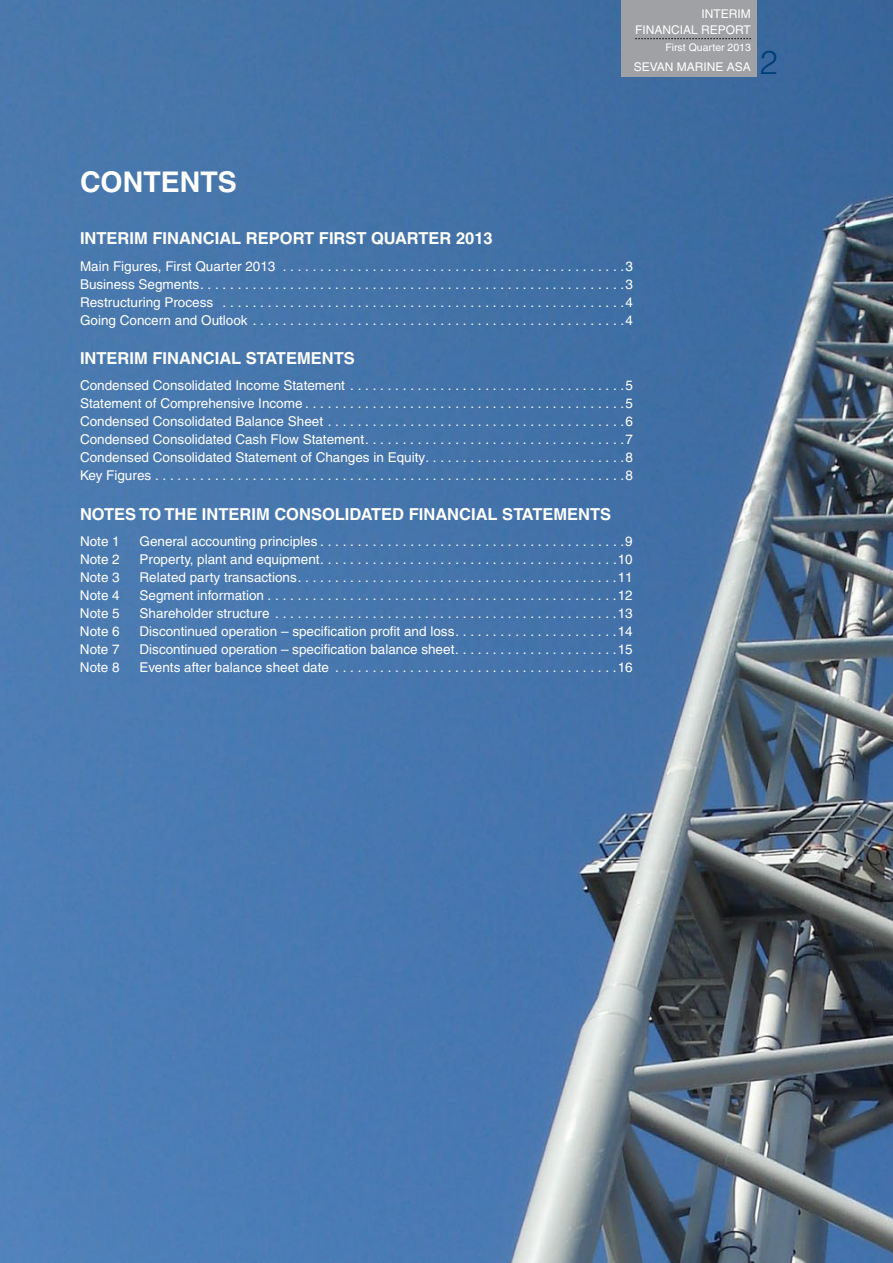
<style>
.page{position:relative;width:893px;height:1263px;background:#fff}
.page>*{position:absolute;margin:0;border:0;box-sizing:border-box;transform-origin:0 0}
.t1{font:300 33px "Helvetica";color:#003d79}
.t2{font:700 28.5px "Helvetica";color:#fff}
.t3{font:700 16.5px "Helvetica";color:#fff}
.t4{font:13.5px/18px "Helvetica";color:#fff;text-align:justify}
.t5{font:12px/16.5px "Helvetica";color:#fff;text-align:right}
.t6{font:10.5px "Helvetica";color:#fff}
</style>
<div class="page">
<img style="left:0;top:0;width:893px;height:1263px">
<div style="left:621px;top:0;width:135px;height:77px;background:#9fa1a4"></div>
<svg style="left:635px;top:38px;width:116px;height:1px"></svg>
<p class="t5" style="left:635px;top:5px;width:117px">INTERIM<br>FINANCIAL REPORT</p>
<p class="t6" style="left:665px;top:41px;width:87px">First Quarter 2013</p>
<p class="t5" style="left:634px;top:59px;width:119px">SEVAN MARINE ASA</p>
<h1 class="t1" style="left:759px;top:41px;width:20px">2</h1>
<h2 class="t2" style="left:80px;top:165px;width:158px">CONTENTS</h2>
<p class="t3" style="left:80px;top:228px;width:16px">INTE</p>
<p class="t3" style="left:118px;top:228px;width:377px">RIM FINANCIAL REPORT FIRST QUARTER 2013</p>
<p class="t4" style="left:80px;top:257px;width:554px">Main Figures, First Quarter 2013 . . . . . . . . . . . . . . . . . . . . . . . . . . . . . . . . . . . . . . . . . . . . . 3<br>Business Segments . . . . . . . . . . . . . . . . . . . . . . . . . . . . . . . . . . . . . . . . . . . . . . . . . . . . . . . . 3<br>Restructuring Process . . . . . . . . . . . . . . . . . . . . . . . . . . . . . . . . . . . . . . . . . . . . . . . . . . . . . 4<br>Going Concern and Outlook . . . . . . . . . . . . . . . . . . . . . . . . . . . . . . . . . . . . . . . . . . . . . . . . . 4</p>
<p class="t3" style="left:80px;top:348px;width:16px">INTE</p>
<p class="t3" style="left:118px;top:348px;width:205px">RIM FINANCIAL STATEMENTS</p>
<p class="t4" style="left:80px;top:377px;width:554px">Condensed Consolidated Income Statement . . . . . . . . . . . . . . . . . . . . . . . . . . . . . . . . . . . . 5<br>Statement of Comprehensive Income . . . . . . . . . . . . . . . . . . . . . . . . . . . . . . . . . . . . . . . . . . 5<br>Condensed Consolidated Balance Sheet . . . . . . . . . . . . . . . . . . . . . . . . . . . . . . . . . . . . . . . 6<br>Condensed Consolidated Cash Flow Statement . . . . . . . . . . . . . . . . . . . . . . . . . . . . . . . . . . 7<br>Condensed Consolidated Statement of Changes in Equity . . . . . . . . . . . . . . . . . . . . . . . . . . 8<br>Key Figures . . . . . . . . . . . . . . . . . . . . . . . . . . . . . . . . . . . . . . . . . . . . . . . . . . . . . . . . . . . . . . 8</p>
<p class="t3" style="left:80px;top:504px;width:12px">NOTES</p>
<p class="t3" style="left:139px;top:504px;width:79px">TO THE INTE</p>
<p class="t3" style="left:240px;top:504px;width:60px">RIM CONSO</p>
<p class="t3" style="left:335px;top:504px;width:244px">LIDATE D FINANCIAL STATEMENTS</p>
<p class="t4" style="left:80px;top:532px;width:41px">Note 1</p>
<p class="t4" style="left:140px;top:532px;width:495px">General accounting principles . . . . . . . . . . . . . . . . . . . . . . . . . . . . . . . . . . . . . . . . 9</p>
<p class="t4" style="left:80px;top:550px;width:41px">Note 2</p>
<p class="t4" style="left:140px;top:550px;width:495px">Property, plant and equipment . . . . . . . . . . . . . . . . . . . . . . . . . . . . . . . . . . . . . . . 10</p>
<p class="t4" style="left:80px;top:568px;width:41px">Note 3</p>
<p class="t4" style="left:140px;top:568px;width:495px">Related party transactions . . . . . . . . . . . . . . . . . . . . . . . . . . . . . . . . . . . . . . . . . . 11</p>
<p class="t4" style="left:80px;top:586px;width:41px">Note 4</p>
<p class="t4" style="left:140px;top:586px;width:495px">Segment information . . . . . . . . . . . . . . . . . . . . . . . . . . . . . . . . . . . . . . . . . . . . . . 12</p>
<p class="t4" style="left:80px;top:604px;width:41px">Note 5</p>
<p class="t4" style="left:140px;top:604px;width:495px">Shareholder structure . . . . . . . . . . . . . . . . . . . . . . . . . . . . . . . . . . . . . . . . . . . . . 13</p>
<p class="t4" style="left:80px;top:622px;width:41px">Note 6</p>
<p class="t4" style="left:140px;top:622px;width:495px">Discontinued operation – specification profit and loss . . . . . . . . . . . . . . . . . . . . . 14</p>
<p class="t4" style="left:80px;top:640px;width:41px">Note 7</p>
<p class="t4" style="left:139px;top:640px;width:495px">Discontinued operation – specification balance sheet . . . . . . . . . . . . . . . . . . . . . 15</p>
<p class="t4" style="left:80px;top:658px;width:41px">Note 8</p>
<p class="t4" style="left:139px;top:658px;width:495px">Events after balance sheet date . . . . . . . . . . . . . . . . . . . . . . . . . . . . . . . . . . . . . 16</p>
</div>
